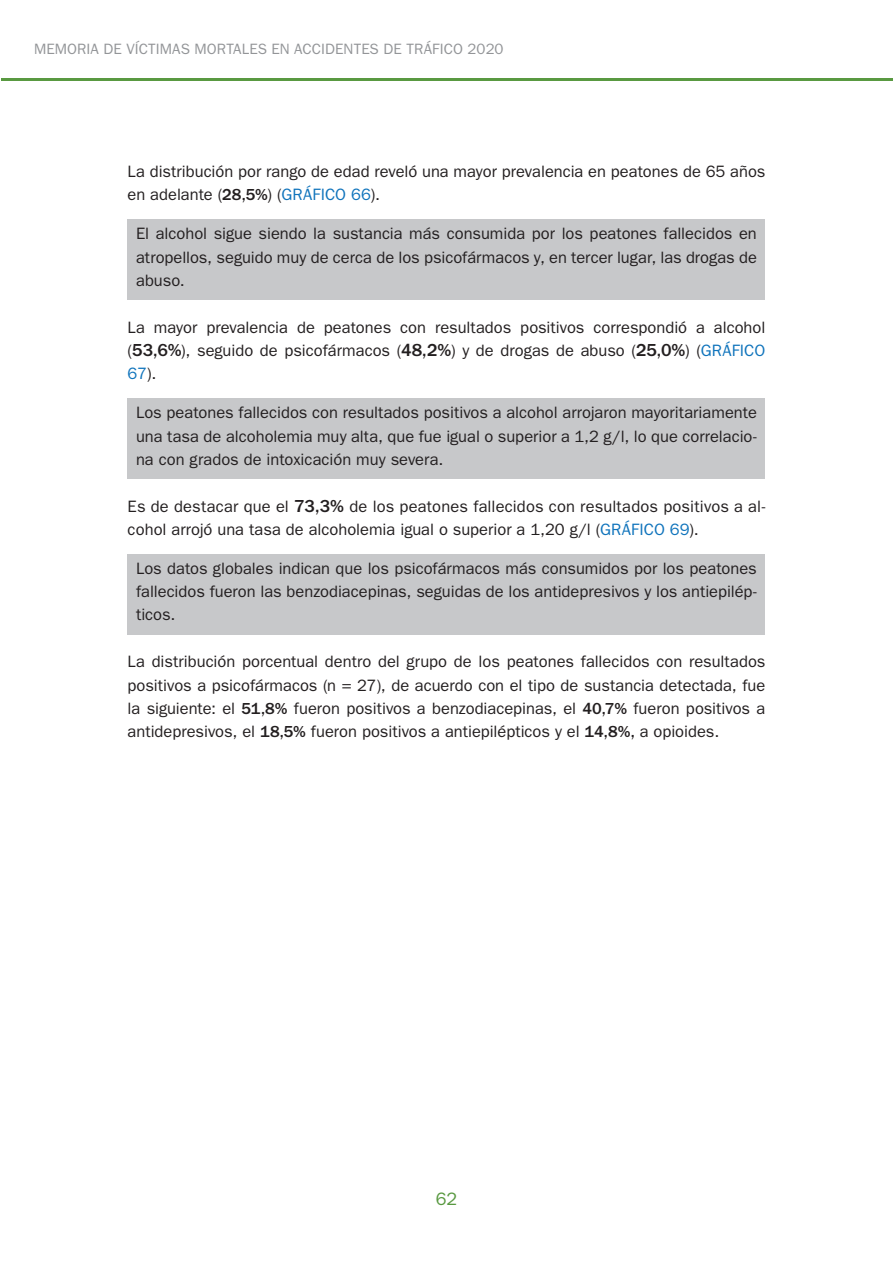
<style>
.page{position:relative;width:893px;height:1263px;background:#fff}
.page>*{position:absolute;margin:0;border:0;box-sizing:border-box;transform-origin:0 0}
.t1{font:18px "ITC Franklin Gothic Std";color:#599941}
.txt{font:16.5px/23.2px "ITC Franklin Gothic Std";color:#231f20}
.txt-sombra{font:16.5px/23.2px "ITC Franklin Gothic Std";color:#231f20;text-align:justify}
.t2{font:15px "ITC Franklin Gothic Std";letter-spacing:.005em;color:#939598}
.s1{font-weight:500}
.s2{color:#1074bc}
.s3{font-weight:500;font-size:18px}
</style>
<div class="page">
<hr style="left:1px;top:78px;width:892px;height:2px;background:#599941">
<div style="left:128px;top:220px;width:637px;height:80px;background:#c7c8ca"></div>
<div style="left:128px;top:398px;width:637px;height:80px;background:#c7c8ca"></div>
<div style="left:128px;top:554px;width:637px;height:80px;background:#c7c8ca"></div>
<p class="t2" style="left:34px;top:40px;width:471px">MEMORIA DE VÍCTIMAS MORTALES EN ACCIDENTES DE TRÁFICO 2020</p>
<p class="txt" style="left:128px;top:160px;width:639px">La distribución por rango de edad reveló una mayor prevalencia en peatones de 65 años en adelante (<span class="s1">28,5%</span>) (<span class="s2">GRÁFICO 66</span>).</p>
<p class="txt-sombra" style="left:136px;top:222px;width:622px">El alcohol sigue siendo la sustancia más consumida por los peatones fallecidos en atropellos, seguido muy de cerca de los psicofármacos y, en tercer lugar, las drogas de abuso.</p>
<p class="txt" style="left:128px;top:316px;width:639px;text-align:justify">La mayor prevalencia de peatones con resultados positivos correspondió a alcohol (<span class="s3">53,6%</span>), seguido de psicofármacos (<span class="s3">48,2%</span>) y de drogas de abuso (<span class="s3">25,0%</span>) (<span class="s2">GRÁFICO 67</span>).</p>
<p class="txt-sombra" style="left:136px;top:401px;width:622px">Los peatones fallecidos con resultados positivos a alcohol arrojaron mayoritariamente una tasa de alcoholemia muy alta, que fue igual o superior a 1,2 g/l, lo que correlacio&shy;na con grados de intoxicación muy severa.</p>
<p class="txt" style="left:128px;top:495px;width:639px">Es de destacar que el <span class="s3">73,3%</span> de los peatones fallecidos con resultados positivos a al&shy;cohol arrojó una tasa de alcoholemia igual o superior a 1,20 g/l (<span class="s2">GRÁFICO 69</span>).</p>
<p class="txt-sombra" style="left:136px;top:557px;width:622px">Los datos globales indican que los psicofármacos más consumidos por los peatones fallecidos fueron las benzodiacepinas, seguidas de los antidepresivos y los antiepilép&shy;ticos.</p>
<p class="txt" style="left:128px;top:650px;width:639px;text-align:justify">La distribución porcentual dentro del grupo de los peatones fallecidos con resultados positivos a psicofármacos (n = 27), de acuerdo con el tipo de sustancia detectada, fue la siguiente: el <span class="s1">51,8%</span> fueron positivos a benzodiacepinas, el <span class="s1">40,7%</span> fueron positivos a antidepresivos, el <span class="s1">18,5%</span> fueron positivos a antiepilépticos y el <span class="s1">14,8%,</span> a opioides.</p>
<p class="t1" style="left:436px;top:1189px;width:23px">62</p>
</div>
